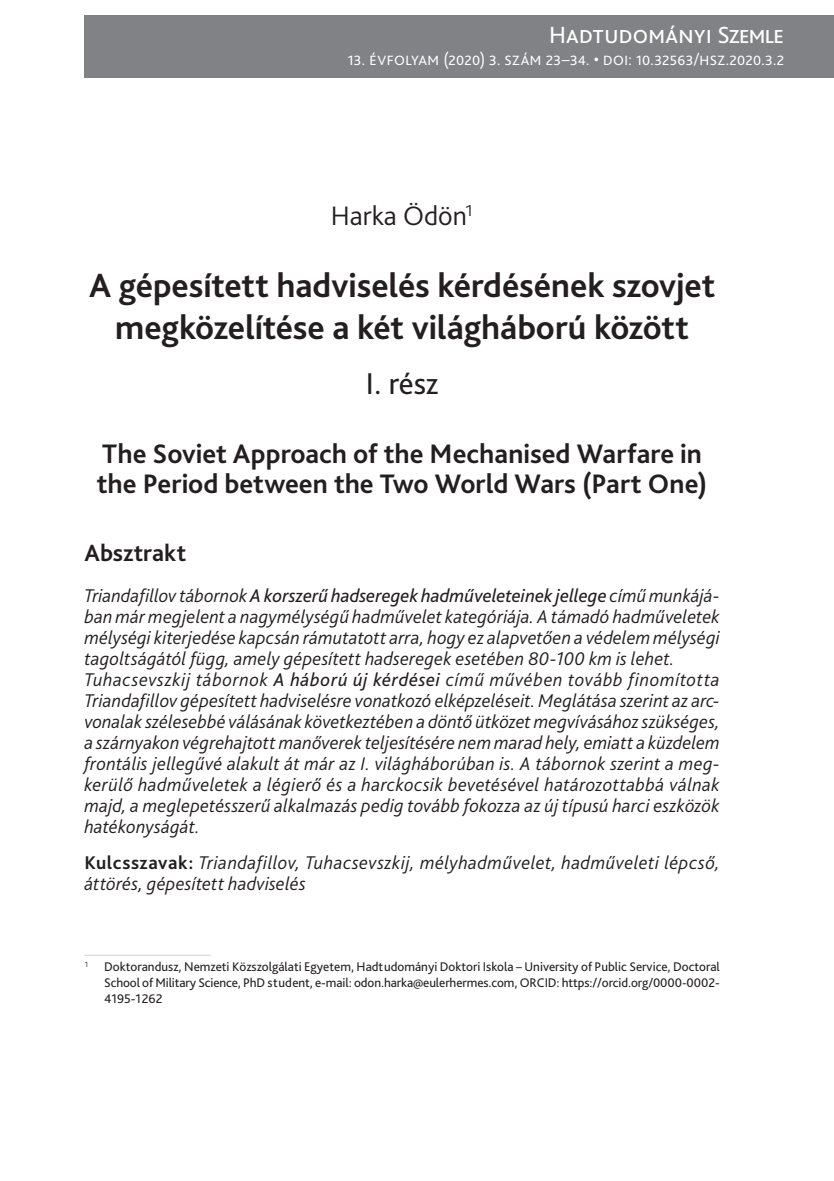
<style>
.page{position:relative;width:834px;height:1181px;background:#fff}
.page>*{position:absolute;margin:0;border:0;box-sizing:border-box;transform-origin:0 0}
.t1{font:700 35px/42px "Bliss Pro";letter-spacing:-.005em;color:#231f20;text-align:center}
.t2{font:31.5px "Bliss Pro";color:#231f20}
.t3{font:700 28px/29.8px "Bliss Pro";color:#231f20}
.t4{font:300 28px "Bliss Pro";color:#231f20}
.t5{font:24.5px "Bliss Pro";color:#fff}
.t6{font:700 24.5px "Bliss Pro";color:#231f20}
.t7{font:italic 300 19.25px/21px "Bliss Pro";letter-spacing:.01em;color:#231f20}
.t8{font:300 17.5px "Bliss Pro";letter-spacing:.01em;color:#fff}
.t9{font:13.12px/15.8px "Bliss Pro";letter-spacing:-.005em;color:#231f20;text-align:justify}
.s1{font-weight:400}
.s2{font-weight:700;font-style:normal}
</style>
<div class="page">
<div style="left:84px;top:15px;width:749px;height:63px;background:#808285"></div>
<hr style="left:84px;top:955px;width:126px;height:1px;background:#d1d2d4">
<p class="t5" style="left:549px;top:20px;width:236px">Hadtudományi Szemle</p>
<p class="t8" style="left:348px;top:49px;width:438px">13. évfolyam (2020) 3. szám 23–34. • doi: 10.32563/hsz.2020.3.2</p>
<h3 class="t4" style="left:331px;top:199px;width:144px">Harka Ödön<sup>1</sup></h3>
<h1 class="t1" style="left:89px;top:264px;width:627px">A gépesített hadviselés kérdésének szovjet megközelítése a két világháború között</h1>
<h2 class="t2" style="left:366px;top:364px;width:74px">I. rész</h2>
<h3 class="t3" style="left:97px;top:438px;width:612px">The Soviet Approach of the Mechanised Warfare in the Period between the Two World Wars (Part One)</h3>
<p class="t6" style="left:84px;top:538px;width:103px">Absztrakt</p>
<p class="t7" style="left:84px;top:585px;width:637px">Triandafillov tábornok <span class="s1">A korszerű hadseregek hadműveleteinek jellege</span> című munkájá&shy;ban már megjelent a nagymélységű hadművelet kategóriája. A támadó hadműveletek mélységi kiterjedése kapcsán rámutatott arra, hogy ez alapvetően a védelem mélységi tagoltságától függ, amely gépesített hadseregek esetében 80-100 km is lehet.<br>Tuhacsevszkij tábornok <span class="s1">A háború új kérdései</span> című művében tovább finomította Triandafillov gépesített hadviselésre vonatkozó elképzeléseit. Meglátása szerint az arc&shy;vonalak szélesebbé válásának következtében a döntő ütközet megvívásához szükséges, a szárnyakon végrehajtott manőverek teljesítésére nem marad hely, emiatt a küzdelem frontális jellegűvé alakult át már az I. világháborúban is. A tábornok szerint a meg&shy;kerülő hadműveletek a légierő és a harckocsik bevetésével határozottabbá válnak majd, a meglepetésszerű alkalmazás pedig tovább fokozza az új típusú harci eszközök hatékonyságát.</p>
<p class="t7" style="left:84px;top:852px;width:636px"><span class="s2">Kulcsszavak:</span> Triandafillov, Tuhacsevszkij, mélyhadművelet, hadműveleti lépcső, áttörés, gépesített hadviselés</p>
<p class="t9" style="left:104px;top:958px;width:617px;text-indent:-20px"><sup>1</sup> Doktorandusz, Nemzeti Közszolgálati Egyetem, Hadtudományi Doktori Iskola – University of Public Service, Doctoral School of Military Science, PhD student, e-mail: odon.harka@eulerhermes.com, ORCID: https://orcid.org/0000-0002- 4195-1262</p>
</div>
